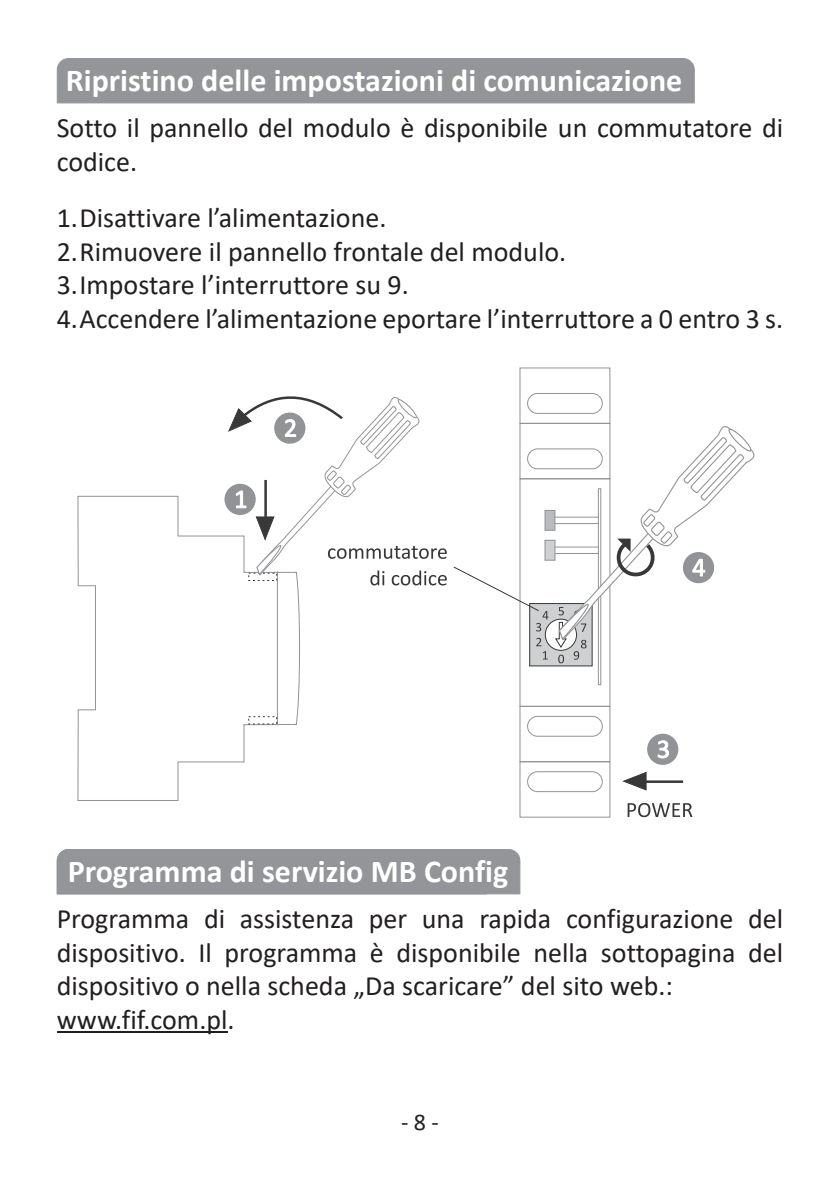
<style>
.page{position:relative;width:840px;height:1191px;background:#fff}
.page>*{position:absolute;margin:0;border:0;box-sizing:border-box;transform-origin:0 0}
.t1{font:700 32px "Calibri";color:#fff}
.t2{font:28px/33.6px "Calibri";color:#231f20}
.t3{font:24px "Calibri";color:#231f20}
</style>
<div class="page">
<hr style="left:57px;top:1031px;width:170px;height:2px;background:#231f20">
<div style="left:519px;top:706px;width:90px;height:56px;border:1px solid #919396"></div>
<div style="left:519px;top:368px;width:90px;height:55px;border:1px solid #919396"></div>
<div style="left:519px;top:761px;width:90px;height:56px;border:1px solid #919396"></div>
<div style="left:527px;top:393px;width:75px;height:20px;border:1px solid #919396;border-radius:10px"></div>
<div style="left:527px;top:716px;width:75px;height:20px;border:1px solid #919396;border-radius:10px"></div>
<div style="left:527px;top:771px;width:75px;height:21px;border:1px solid #919396;border-radius:10px"></div>
<svg style="left:77px;top:495px;width:223px;height:306px"></svg>
<div style="left:597px;top:488px;width:4px;height:197px;border:1px solid #919396"></div>
<hr style="left:276px;top:571px;width:2px;height:154px;background:#919396">
<svg style="left:227px;top:396px;width:219px;height:189px"></svg>
<div style="left:646px;top:733px;width:32px;height:32px;background:#919396;border-radius:50%"></div>
<svg style="left:657px;top:740px;width:11px;height:18px"></svg>
<hr style="left:638px;top:780px;width:44px;height:3px;background:#383839">
<svg style="left:622px;top:771px;width:25px;height:20px"></svg>
<svg style="left:627px;top:803px;width:65px;height:14px"></svg>
<svg style="left:453px;top:422px;width:302px;height:241px"></svg>
<div style="left:544px;top:510px;width:10px;height:20px;background:#babbbe"></div>
<div style="left:544px;top:510px;width:11px;height:20px;border:1px solid #919396"></div>
<div style="left:544px;top:540px;width:10px;height:20px;background:#cfd0d2"></div>
<div style="left:544px;top:540px;width:11px;height:20px;border:1px solid #919396"></div>
<div style="left:57px;top:58px;width:637px;height:45px;background:#939598"></div>
<div style="left:57px;top:849px;width:463px;height:45px;background:#939598"></div>
<p class="t1" style="left:66px;top:58px;width:617px">Ripristino delle impostazioni di comunicazione</p>
<p class="t2" style="left:57px;top:110px;width:727px">Sotto il pannello del modulo è disponibile un commutatore di codice.</p>
<p class="t2" style="left:57px;top:200px;width:331px">1. Disattivare l’alimentazione.</p>
<p class="t2" style="left:57px;top:234px;width:510px">2. Rimuovere il pannello frontale del modulo.</p>
<p class="t2" style="left:57px;top:267px;width:353px">3. Impostare l’interruttore su 9.</p>
<p class="t2" style="left:57px;top:301px;width:727px">4. Accendere l’alimentazione eportare l’interruttore a 0 entro 3 s.</p>
<p class="t1" style="left:68px;top:848px;width:442px">Programma di servizio MB Config</p>
<p class="t1" style="left:187px;top:848px;width:287px">serwi owy MB Config</p>
<p class="t2" style="left:57px;top:901px;width:727px">Programma di assistenza per una rapida configurazione del dispositivo. Il programma è disponibile nella sottopagina del dispositivo o nella scheda „Da scaricare” del sito web.: www.fif.com.pl.</p>
<p class="t3" style="left:401px;top:1105px;width:39px">- 8 -</p>
</div>
